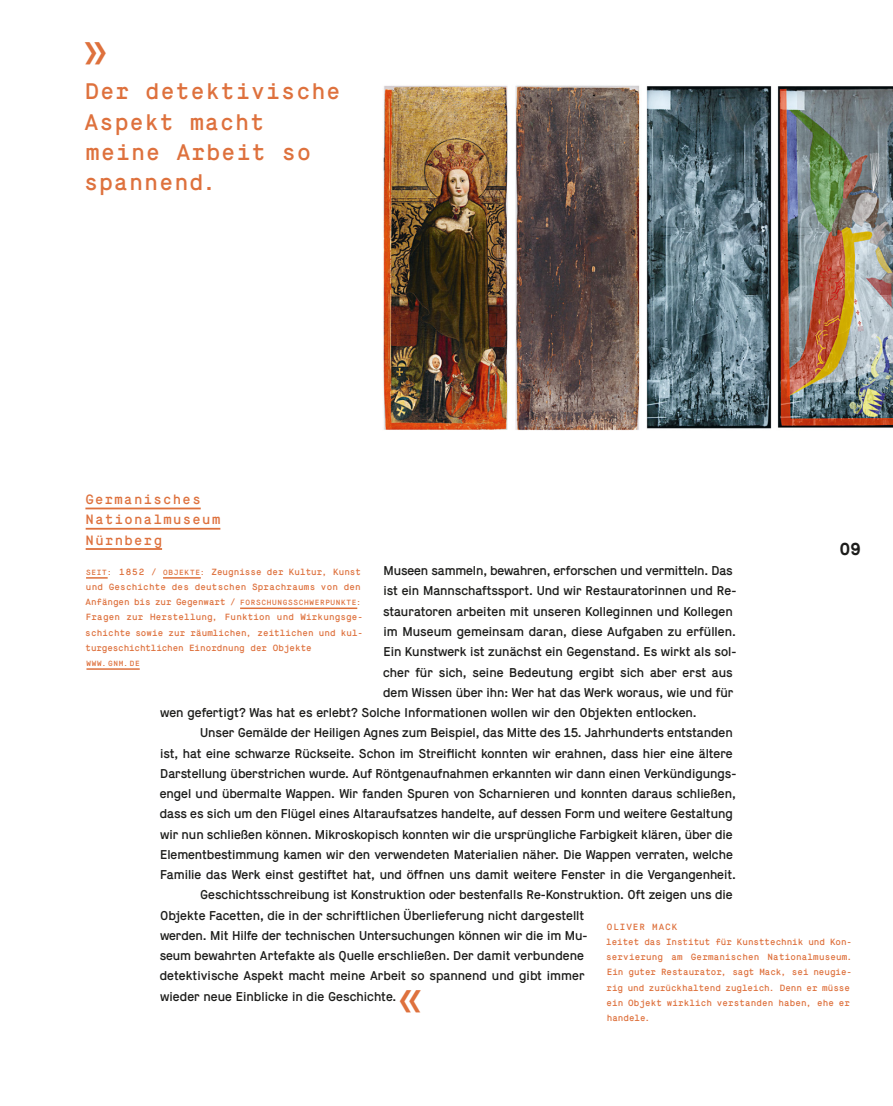
<style>
.page{position:relative;width:893px;height:1106px;background:#fff}
.page>*{position:absolute;margin:0;border:0;box-sizing:border-box;transform-origin:0 0}
.t1{font:45px "Maison Mono";color:#de713d}
.t2{font:22.5px/30.3px "Maison Mono";letter-spacing:.05em;color:#de713d}
.t3{font:700 17.25px "Maison";color:#1d1d1b}
.t4{font:13.5px/20.2px "Maison Mono";letter-spacing:.1em;color:#de713d}
.t5{font:12.75px "Maison";letter-spacing:-.005em;color:#1d1d1b}
.t6{font:9px/15.1px "Maison Mono";letter-spacing:.005em;color:#de713d}
.t7{font:7.5px "Maison Mono";letter-spacing:.1em;color:#de713d}
.s1{font-size:7.5px}
</style>
<div class="page">
<img style="left:383px;top:85px;width:510px;height:346px">
<hr style="left:85px;top:507px;width:116px;height:2px;background:#de713d">
<hr style="left:86px;top:528px;width:134px;height:1px;background:#de713d">
<hr style="left:86px;top:548px;width:76px;height:2px;background:#de713d">
<svg style="left:86px;top:577px;width:22px;height:1px"></svg>
<hr style="left:163px;top:577px;width:38px;height:1px;background:#de713d">
<hr style="left:240px;top:607px;width:117px;height:2px;background:#de713d">
<hr style="left:86px;top:668px;width:54px;height:2px;background:#de713d">
<h1 class="t1" style="left:81px;top:24px;width:29px">»</h1>
<h2 class="t2" style="left:84px;top:77px;width:258px">Der detektivische<br>Aspekt macht meine Arbeit so spannend.</h2>
<p class="t4" style="left:85px;top:489px;width:136px">Germanisches<br>Nationalmuseum<br>Nürnberg</p>
<p class="t6" style="left:85px;top:564px;width:279px"><span class="s1">SEIT:</span> 1852 / <span class="s1">OBJEKTE:</span> Zeugnisse der Kultur, Kunst und Geschichte des deutschen Sprachraums von den Anfängen bis zur Gegenwart / <span class="s1">FORSCHUNGSSCHWERPUNKTE:<br></span>Fragen zur Herstellung, Funktion und Wirkungsge&shy;schichte sowie zur räumlichen, zeitlichen und kul&shy;turgeschichtlichen Einordnung der Objekte</p>
<p class="t7" style="left:86px;top:659px;width:55px">WWW.GNM.DE</p>
<h3 class="t3" style="left:840px;top:538px;width:23px">09</h3>
<p class="t5" style="left:383px;top:563px;width:351px">Museen sammeln, bewahren, erforschen und vermitteln. Das</p>
<p class="t5" style="left:384px;top:583px;width:354px">ist ein Mannschaftssport. Und wir Restauratorinnen und Re-</p>
<p class="t5" style="left:383px;top:603px;width:351px">stauratoren arbeiten mit unseren Kolleginnen und Kollegen</p>
<p class="t5" style="left:384px;top:624px;width:354px">im Museum gemeinsam daran, diese Aufgaben zu erfüllen.</p>
<p class="t5" style="left:383px;top:644px;width:354px">Ein Kunstwerk ist zunächst ein Gegenstand. Es wirkt als sol-</p>
<p class="t5" style="left:383px;top:664px;width:351px">cher für sich, seine Bedeutung ergibt sich aber erst aus</p>
<p class="t5" style="left:383px;top:684px;width:352px">dem Wissen über ihn: Wer hat das Werk woraus, wie und für</p>
<p class="t5" style="left:160px;top:705px;width:538px">wen gefertigt? Was hat es erlebt? Solche Informationen wollen wir den Objekten entlocken.</p>
<p class="t5" style="left:200px;top:725px;width:534px">Unser Gemälde der Heiligen Agnes zum Beispiel, das Mitte des 15. Jahrhunderts entstanden</p>
<p class="t5" style="left:160px;top:745px;width:574px">ist, hat eine schwarze Rückseite. Schon im Streiflicht konnten wir erahnen, dass hier eine ältere</p>
<p class="t5" style="left:160px;top:765px;width:578px">Darstellung überstrichen wurde. Auf Röntgenaufnahmen erkannten wir dann einen Verkündigungs-</p>
<p class="t5" style="left:160px;top:786px;width:578px">engel und übermalte Wappen. Wir fanden Spuren von Scharnieren und konnten daraus schließen,</p>
<p class="t5" style="left:160px;top:806px;width:575px">dass es sich um den Flügel eines Altaraufsatzes handelte, auf dessen Form und weitere Gestaltung</p>
<p class="t5" style="left:160px;top:826px;width:574px">wir nun schließen können. Mikroskopisch konnten wir die ursprüngliche Farbigkeit klären, über die</p>
<p class="t5" style="left:160px;top:846px;width:574px">Elementbestimmung kamen wir den verwendeten Materialien näher. Die Wappen verraten, welche</p>
<p class="t5" style="left:160px;top:867px;width:577px">Familie das Werk einst gestiftet hat, und öffnen uns damit weitere Fenster in die Vergangenheit.</p>
<p class="t5" style="left:200px;top:887px;width:534px">Geschichtsschreibung ist Konstruktion oder bestenfalls Re-Konstruktion. Oft zeigen uns die</p>
<p class="t5" style="left:160px;top:907px;width:426px">Objekte Facetten, die in der schriftlichen Überlieferung nicht dargestellt</p>
<p class="t5" style="left:160px;top:927px;width:429px">werden. Mit Hilfe der technischen Untersuchungen können wir die im Mu-</p>
<p class="t5" style="left:160px;top:948px;width:426px">seum bewahrten Artefakte als Quelle erschließen. Der damit verbundene</p>
<p class="t5" style="left:160px;top:968px;width:426px">detektivische Aspekt macht meine Arbeit so spannend und gibt immer</p>
<p class="t5" style="left:160px;top:988px;width:238px">wieder neue Einblicke in die Geschichte.</p>
<h1 class="t1" style="left:396px;top:972px;width:29px">«</h1>
<p class="t6" style="left:606px;top:919px;width:248px">OLIVER MACK<br>leitet das Institut für Kunsttechnik und Kon&shy;servierung am Germanischen Nationalmuseum.<br>Ein guter Restaurator, sagt Mack, sei neugie&shy;rig und zurückhaltend zugleich. Denn er müsse ein Objekt wirklich verstanden haben, ehe er handele.</p>
</div>
